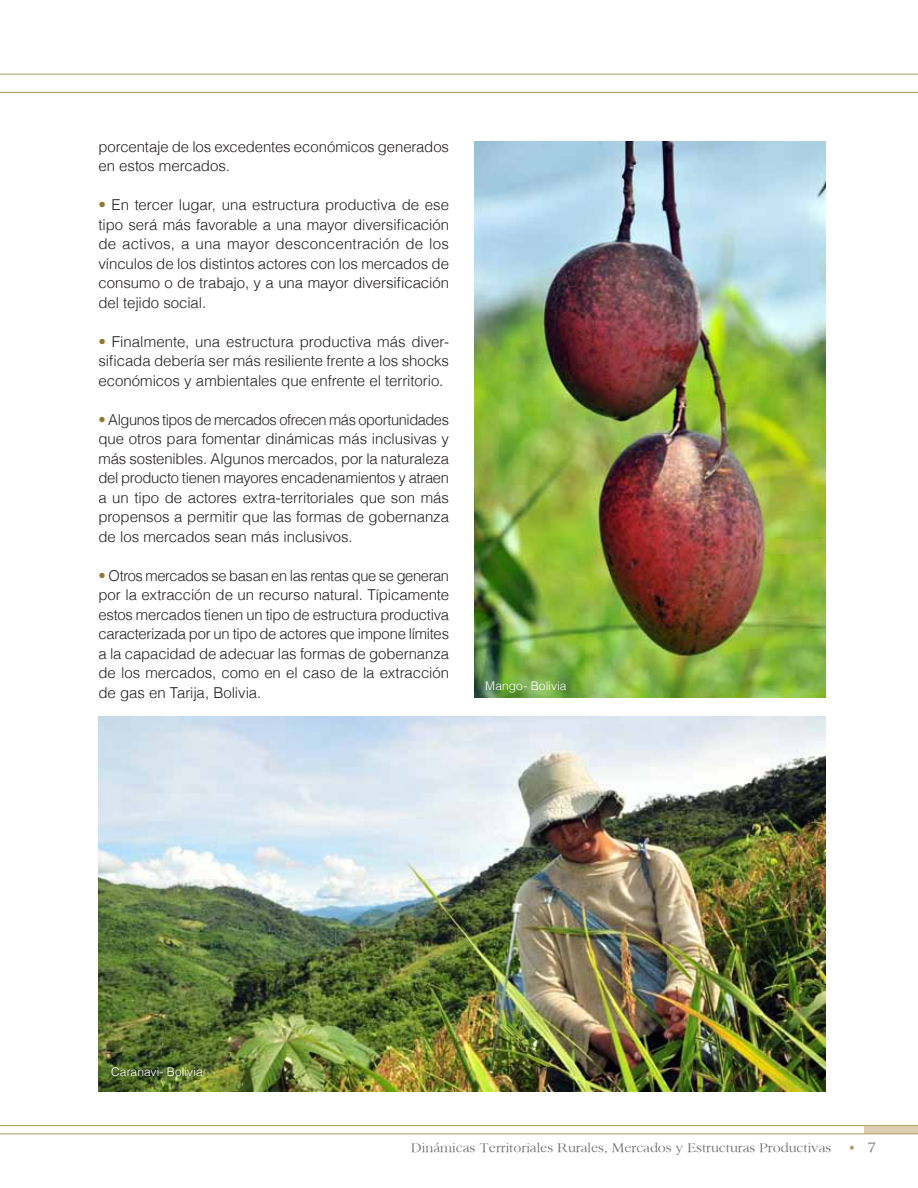
<style>
.page{position:relative;width:918px;height:1188px;background:#fff}
.page>*{position:absolute;margin:0;border:0;box-sizing:border-box;transform-origin:0 0}
.t1{font:300 15px/19.5px "Helvetica";letter-spacing:-.005em;color:#231f20;text-align:justify}
.t2{font:13.5px "Sanford";color:#6c6d70}
.t3{font:13.5px "Sanford";color:#b39962}
.t4{font:300 12px "Helvetica";letter-spacing:.005em;color:#fff}
.s1{color:#93772f}
.s2{font-size:15px;color:#6c6d70}
</style>
<div class="page">
<div style="left:864px;top:1126px;width:54px;height:8px;background:#dccfb1"></div>
<hr style="left:0;top:74px;width:918px;height:1px;background:#b39962">
<hr style="left:0;top:92px;width:918px;height:1px;background:#b39962">
<hr style="left:0;top:1125px;width:918px;height:1px;background:#b39962">
<hr style="left:0;top:1134px;width:918px;height:1px;background:#b39962">
<img style="left:475px;top:141px;width:350px;height:557px">
<img style="left:98px;top:717px;width:727px;height:374px">
<p class="t1" style="left:98px;top:137px;width:352px">porcentaje de los excedentes económicos generados en estos mercados.</p>
<p class="t1" style="left:98px;top:195px;width:352px"><span class="s1">•</span> En tercer lugar, una estructura productiva de ese tipo será más favorable a una mayor diversificación de activos, a una mayor desconcentración de los vínculos de los distintos actores con los mercados de consumo o de trabajo, y a una mayor diversificación del tejido social.</p>
<p class="t1" style="left:98px;top:332px;width:352px"><span class="s1">•</span> Finalmente, una estructura productiva más diver&shy;sificada debería ser más resiliente frente a los shocks económicos y ambientales que enfrente el territorio.</p>
<p class="t1" style="left:98px;top:410px;width:352px"><span class="s1">•</span> Algunos tipos de mercados ofrecen más oportunidades que otros para fomentar dinámicas más inclusivas y más sostenibles. Algunos mercados, por la naturaleza del producto tienen mayores encadenamientos y atraen a un tipo de actores extra-territoriales que son más propensos a permitir que las formas de gobernanza de los mercados sean más inclusivos.</p>
<p class="t1" style="left:98px;top:566px;width:352px"><span class="s1">•</span> Otros mercados se basan en las rentas que se generan por la extracción de un recurso natural. Típicamente estos mercados tienen un tipo de estructura productiva caracterizada por un tipo de actores que impone límites a la capacidad de adecuar las formas de gobernanza de los mercados, como en el caso de la extracción de gas en Tarija, Bolivia.</p>
<p class="t4" style="left:485px;top:678px;width:83px">Mango- Bolivia</p>
<p class="t4" style="left:111px;top:1064px;width:93px">Caranavi- Bolivia</p>
<p class="t2" style="left:411px;top:1140px;width:421px">Dinámicas Territoriales Rurales, Mercados y Estructuras Productivas</p>
<p class="t3" style="left:849px;top:1140px;width:28px">• <span class="s2">7</span></p>
</div>
